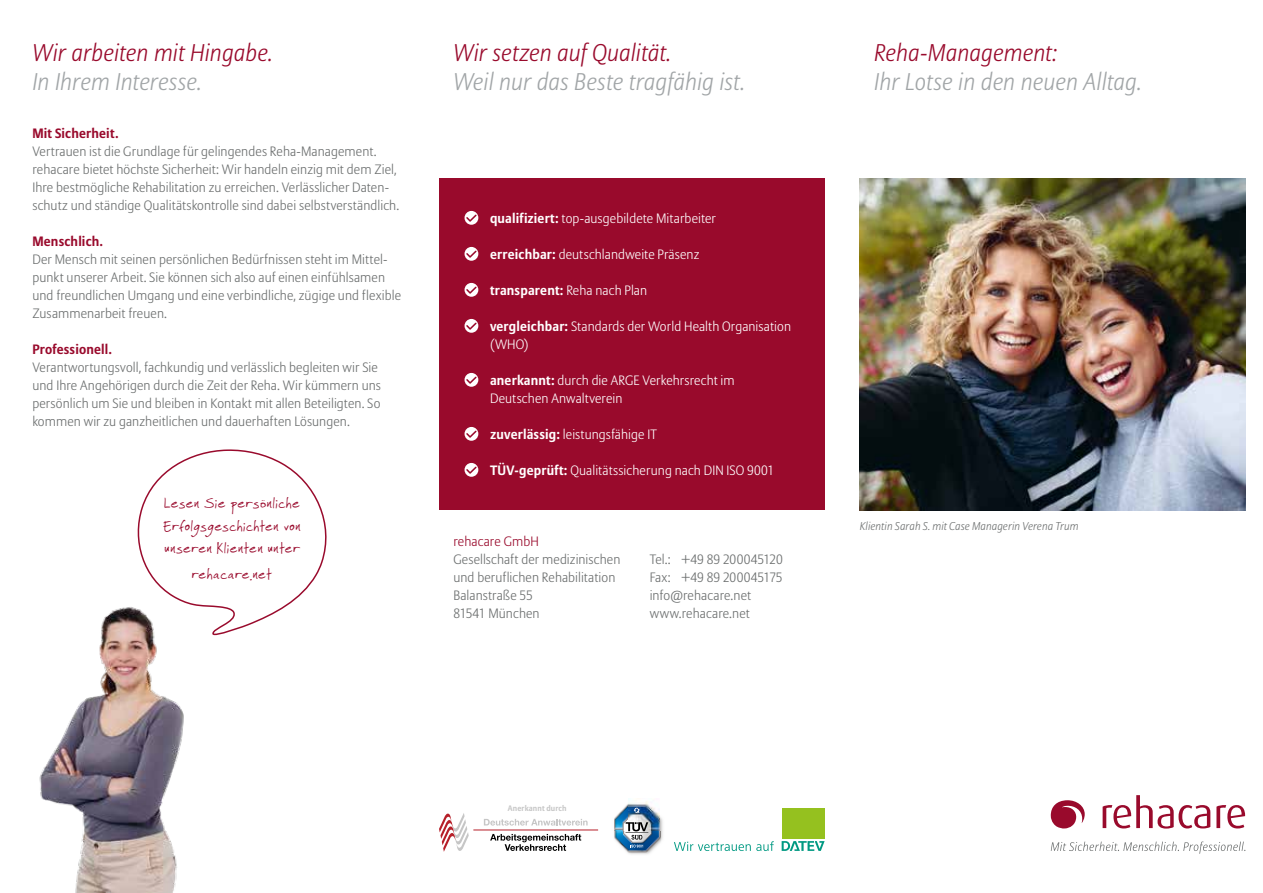
<style>
.page{position:relative;width:1263px;height:893px;background:#fff}
.page>*{position:absolute;margin:0;border:0;box-sizing:border-box;transform-origin:0 0}
.t1{font:italic 300 24px "Allianz Sans";letter-spacing:.005em;color:#a1a5a7}
.t2{font:italic 300 24px "Allianz Sans";letter-spacing:.005em;color:#990a2c}
.t3{font:15.6px/22.4px "Faraco Hand";letter-spacing:.02em;color:#990a2c;text-align:justify}
.t4{font:300 13.5px/18px "Allianz Sans";letter-spacing:.01em;color:#6b6e6e}
.t5{font:300 13.5px/18px "Allianz Sans";letter-spacing:.01em;color:#fff}
.t6{font:700 13.5px "Allianz Sans";letter-spacing:.015em;color:#990a2c}
.t7{font:700 13.5px "Allianz Sans";letter-spacing:.015em;color:#fff}
.t8{font:300 13.5px "Allianz Sans";letter-spacing:.01em;color:#990a2c}
.t9{font:italic 300 11.25px "Allianz Sans";letter-spacing:.01em;color:#6b6e6e}
.t10{font:700 7.95px "Allianz Sans";letter-spacing:.02em;color:#c6c6c6}
.s1{font-weight:700}
.s2{font-weight:300}
</style>
<div class="page">
<div style="left:439px;top:179px;width:386px;height:331px;background:#990a2c"></div>
<img style="left:860px;top:179px;width:385px;height:331px">
<svg style="left:1051px;top:841px;width:194px;height:13px"></svg>
<svg style="left:1102px;top:795px;width:108px;height:34px"></svg>
<svg style="left:1216px;top:805px;width:29px;height:23px"></svg>
<svg style="left:1051px;top:800px;width:34px;height:29px"></svg>
<img style="left:597px;top:799px;width:66px;height:55px">
<svg style="left:633px;top:808px;width:7px;height:5px"></svg>
<svg style="left:625px;top:822px;width:23px;height:25px"></svg>
<svg style="left:782px;top:841px;width:43px;height:10px"></svg>
<div style="left:782px;top:808px;width:42px;height:31px;background:#95c11f"></div>
<svg style="left:674px;top:841px;width:100px;height:10px"></svg>
<svg style="left:490px;top:834px;width:91px;height:17px"></svg>
<hr style="left:473px;top:830px;width:125px;height:1px;background:#b61f29">
<svg style="left:439px;top:813px;width:30px;height:39px"></svg>
<svg style="left:484px;top:819px;width:104px;height:7px"></svg>
<svg style="left:464px;top:211px;width:14px;height:14px"></svg>
<svg style="left:466px;top:215px;width:11px;height:7px"></svg>
<svg style="left:464px;top:247px;width:14px;height:14px"></svg>
<svg style="left:466px;top:251px;width:11px;height:7px"></svg>
<svg style="left:464px;top:283px;width:14px;height:14px"></svg>
<svg style="left:466px;top:287px;width:11px;height:7px"></svg>
<svg style="left:464px;top:319px;width:14px;height:14px"></svg>
<svg style="left:466px;top:323px;width:11px;height:7px"></svg>
<svg style="left:464px;top:373px;width:14px;height:14px"></svg>
<svg style="left:466px;top:377px;width:11px;height:7px"></svg>
<svg style="left:464px;top:427px;width:14px;height:14px"></svg>
<svg style="left:466px;top:431px;width:11px;height:7px"></svg>
<svg style="left:464px;top:463px;width:14px;height:14px"></svg>
<svg style="left:466px;top:467px;width:11px;height:7px"></svg>
<img style="left:39px;top:607px;width:145px;height:286px">
<svg style="left:132px;top:449px;width:195px;height:188px"></svg>
<h1 class="t2" style="left:32px;top:38px;width:241px">Wir arbeiten mit Hingabe.</h1>
<h1 class="t1" style="left:32px;top:67px;width:171px">In Ihrem Interesse.</h1>
<p class="t6" style="left:32px;top:125px;width:88px">Mit Sicherheit.</p>
<p class="t4" style="left:32px;top:143px;width:368px">Vertrauen ist die Grundlage für gelingendes Reha-Management. rehacare bietet höchste Sicherheit: Wir handeln einzig mit dem Ziel, Ihre bestmögliche Rehabilitation zu erreichen. Verlässlicher Daten&shy;schutz und ständige Qualitätskontrolle sind dabei selbstverständlich.</p>
<p class="t6" style="left:32px;top:233px;width:72px">Menschlich.</p>
<p class="t4" style="left:32px;top:251px;width:370px">Der Mensch mit seinen persönlichen Bedürfnissen steht im Mittel&shy;punkt unserer Arbeit. Sie können sich also auf einen einfühlsamen und freundlichen Umgang und eine verbindliche, zügige und flexible Zusammenarbeit freuen.</p>
<p class="t6" style="left:32px;top:341px;width:81px">Professionell.</p>
<p class="t4" style="left:32px;top:359px;width:350px">Verantwortungsvoll, fachkundig und verlässlich begleiten wir Sie und Ihre Angehörigen durch die Zeit der Reha. Wir kümmern uns persönlich um Sie und bleiben in Kontakt mit allen Beteiligten. So kommen wir zu ganzheitlichen und dauerhaften Lösungen.</p>
<p class="t3" style="left:163px;top:492px;width:139px">Lesen Sie persönliche Erfolgsgeschichten von unseren Klienten unter</p>
<p class="t3" style="left:192px;top:562px;width:82px">rehacare.net</p>
<h1 class="t2" style="left:453px;top:38px;width:219px">Wir setzen auf Qualität.</h1>
<h1 class="t1" style="left:453px;top:67px;width:293px">Weil nur das Beste tragfähig ist.</h1>
<p class="t5" style="left:490px;top:210px;width:227px"><span class="s1">qualifiziert:</span> top-ausgebildete Mitarbeiter</p>
<p class="t5" style="left:490px;top:246px;width:211px"><span class="s1">erreichbar:</span> deutschlandweite Präsenz</p>
<p class="t7" style="left:490px;top:282px;width:159px">transparent: <span class="s2">Reha nach Plan</span></p>
<p class="t5" style="left:490px;top:318px;width:302px"><span class="s1">vergleichbar:</span> Standards der World Health Organisation (WHO)</p>
<p class="t5" style="left:490px;top:372px;width:246px"><span class="s1">anerkannt:</span> durch die ARGE Verkehrsrecht im<br>Deutschen Anwaltverein</p>
<p class="t5" style="left:490px;top:426px;width:168px"><span class="s1">zuverlässig:</span> leistungsfähige IT</p>
<p class="t5" style="left:490px;top:462px;width:286px"><span class="s1">TÜV-geprüft:</span> Qualitätssicherung nach DIN ISO 9001</p>
<p class="t8" style="left:453px;top:533px;width:87px">rehacare GmbH</p>
<p class="t4" style="left:453px;top:551px;width:169px">Gesellschaft der medizinischen und beruflichen Rehabilitation<br>Balanstraße 55<br>81541 München</p>
<p class="t4" style="left:650px;top:551px;width:135px">Tel.: +49 89 200045120<br>Fax: +49 89 200045175 info@rehacare.net www.rehacare.net</p>
<h1 class="t2" style="left:874px;top:38px;width:184px">Reha-Management:</h1>
<h1 class="t1" style="left:874px;top:67px;width:269px">Ihr Lotse in den neuen Alltag.</h1>
<p class="t9" style="left:860px;top:519px;width:220px">Klientin Sarah S. mit Case Managerin Verena Trum</p>
<p class="t10" style="left:508px;top:803px;width:60px">Anerkannt durch</p>
</div>
